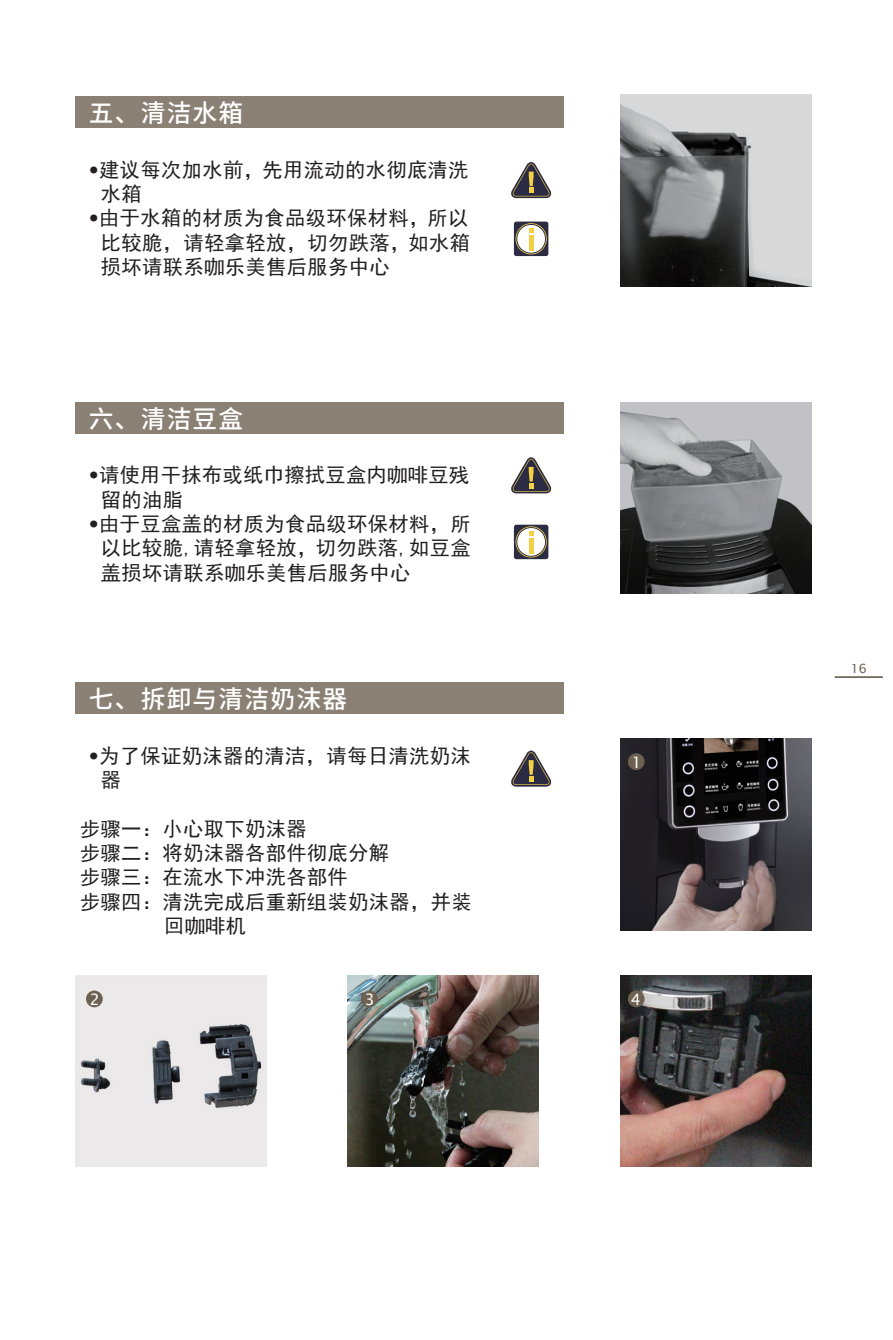
<style>
.page{position:relative;width:893px;height:1340px;background:#fff}
.page>*{position:absolute;margin:0;border:0;box-sizing:border-box;transform-origin:0 0}
.t1{font:500 24.75px "Source Han Sans CN";letter-spacing:.05em;color:#fff}
.t2{font:20.25px/24.3px "Sim Hei";letter-spacing:.02em;color:#231f20}
.t3{font:15.75px "Lucida Sans Unicode";color:#fff}
.t4{font:12.83px "Lucida Sans Unicode";color:#6d6152}
.s1{font-family:"Akko Rounded Pro";font-weight:700}
</style>
<div class="page">
<img style="left:75px;top:975px;width:191px;height:191px">
<img style="left:348px;top:975px;width:191px;height:191px">
<img style="left:620px;top:975px;width:191px;height:191px">
<img style="left:620px;top:739px;width:191px;height:191px">
<div style="left:75px;top:682px;width:488px;height:32px;background:#8a8074"></div>
<svg style="left:511px;top:750px;width:40px;height:36px"></svg>
<div style="left:75px;top:402px;width:488px;height:32px;background:#8a8074"></div>
<img style="left:620px;top:402px;width:191px;height:191px">
<svg style="left:511px;top:457px;width:40px;height:36px"></svg>
<svg style="left:514px;top:524px;width:34px;height:35px"></svg>
<hr style="left:529px;top:538px;width:4px;height:15px;background:#f2d045">
<div style="left:628px;top:753px;width:17px;height:17px;background:#6d6152;border-radius:50%"></div>
<div style="left:86px;top:990px;width:17px;height:17px;background:#6d6152;border-radius:50%"></div>
<div style="left:361px;top:990px;width:17px;height:17px;background:#6d6152;border-radius:50%"></div>
<div style="left:628px;top:990px;width:17px;height:17px;background:#6d6152;border-radius:50%"></div>
<div style="left:75px;top:96px;width:488px;height:32px;background:#8a8074"></div>
<img style="left:620px;top:95px;width:191px;height:191px">
<svg style="left:511px;top:162px;width:40px;height:36px"></svg>
<svg style="left:514px;top:221px;width:34px;height:35px"></svg>
<hr style="left:529px;top:235px;width:4px;height:16px;background:#f2d045">
<hr style="left:835px;top:676px;width:48px;height:2px;background:#6d6152">
<p class="t1" style="left:89px;top:99px;width:156px">五、清洁水箱</p>
<p class="t2" style="left:101px;top:158px;width:369px;text-indent:-12px"><span class="s1">•</span>建议每次加水前，先用流动的水彻底清洗水箱</p>
<p class="t2" style="left:101px;top:206px;width:371px;text-align:justify;text-indent:-12px"><span class="s1">•</span>由于水箱的材质为食品级环保材料，所以比较脆，请轻拿轻放，切勿跌落，如水箱损坏请联系咖乐美售后服务中心</p>
<p class="t1" style="left:89px;top:405px;width:156px">六、清洁豆盒</p>
<p class="t2" style="left:101px;top:463px;width:370px;text-indent:-12px"><span class="s1">•</span>请使用干抹布或纸巾擦拭豆盒内咖啡豆残留的油脂</p>
<p class="t2" style="left:101px;top:511px;width:371px;text-align:justify;text-indent:-12px"><span class="s1">•</span>由于豆盒盖的材质为食品级环保材料，所以比较脆,请轻拿轻放，切勿跌落,如豆盒盖损坏请联系咖乐美售后服务中心</p>
<p class="t1" style="left:89px;top:685px;width:260px">七、拆卸与清洁奶沫器</p>
<p class="t2" style="left:101px;top:743px;width:371px;text-indent:-12px"><span class="s1">•</span>为了保证奶沫器的清洁，请每日清洗奶沫器</p>
<p class="t2" style="left:80px;top:816px;width:228px">步骤一：小心取下奶沫器</p>
<p class="t2" style="left:80px;top:840px;width:311px">步骤二：将奶沫器各部件彻底分解</p>
<p class="t2" style="left:80px;top:865px;width:270px">步骤三：在流水下冲洗各部件</p>
<p class="t2" style="left:80px;top:889px;width:394px">步骤四：清洗完成后重新组装奶沫器，并装</p>
<p class="t2" style="left:164px;top:913px;width:84px">回咖啡机</p>
<p class="t3" style="left:632px;top:749px;width:11px">1</p>
<p class="t3" style="left:90px;top:986px;width:11px">2</p>
<p class="t3" style="left:365px;top:986px;width:11px">3</p>
<p class="t3" style="left:631px;top:986px;width:11px">4</p>
<p class="t4" style="left:851px;top:658px;width:18px">16</p>
</div>
